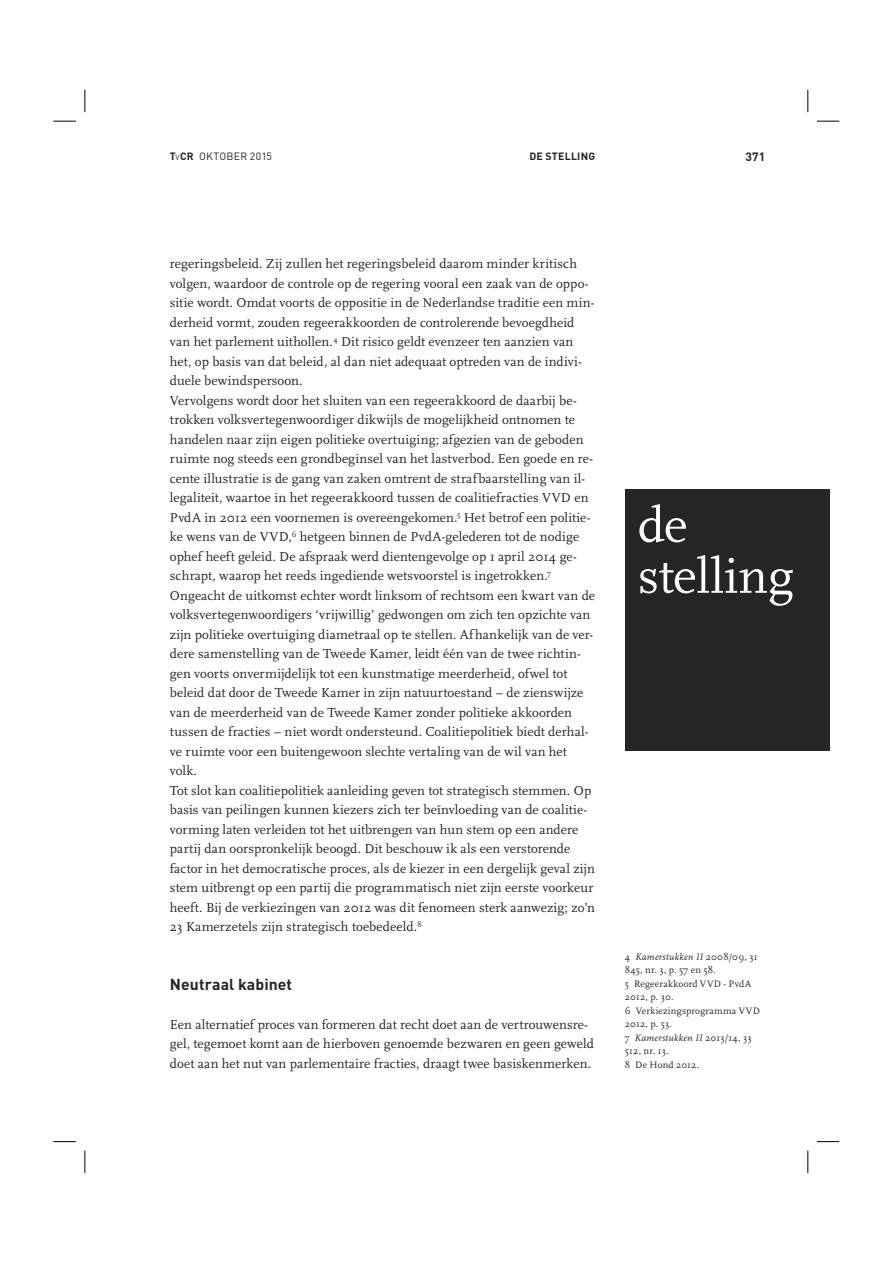
<style>
.page{position:relative;width:893px;height:1263px;background:#fff}
.page>*{position:absolute;margin:0;border:0;box-sizing:border-box;transform-origin:0 0}
.t1{font:51px/51px "FF Scala";color:#fff}
.t2{font:700 15.75px "DIN";letter-spacing:.005em;color:#252525}
.t3{font:13.5px/19.5px "FF Scala";letter-spacing:.005em;color:#252525}
.t4{font:700 12px "DIN";color:#252525}
.t5{font:10.5px "DIN";letter-spacing:.02em;color:#252525}
.t6{font:700 10.5px "DIN";letter-spacing:.025em;color:#252525}
.t7{font:9.75px/13.5px "FF Scala";letter-spacing:.02em;color:#252525}
.s1{font-weight:700}
.s2{font-size:7.5px}
.s3{font-style:italic}
</style>
<div class="page">
<div style="left:625px;top:489px;width:204px;height:261px;background:#252525"></div>
<svg style="left:53px;top:121px;width:23px;height:1px"></svg>
<svg style="left:817px;top:121px;width:22px;height:1px"></svg>
<svg style="left:53px;top:1141px;width:23px;height:1px"></svg>
<svg style="left:817px;top:1141px;width:22px;height:1px"></svg>
<svg style="left:85px;top:90px;width:1px;height:22px"></svg>
<svg style="left:85px;top:1151px;width:1px;height:22px"></svg>
<svg style="left:807px;top:90px;width:1px;height:22px"></svg>
<svg style="left:807px;top:1151px;width:1px;height:22px"></svg>
<p class="t5" style="left:170px;top:152px;width:104px"><span class="s1">T</span><span class="s2">V</span><span class="s1">CR</span> OKTOBER 2015</p>
<p class="t6" style="left:529px;top:152px;width:67px">DE STELLING</p>
<p class="t4" style="left:745px;top:152px;width:21px">371</p>
<p class="t3" style="left:170px;top:255px;width:427px">regeringsbeleid. Zij zullen het regeringsbeleid daarom minder kritisch volgen, waardoor de controle op de regering vooral een zaak van de oppo&shy;sitie wordt. Omdat voorts de oppositie in de Nederlandse traditie een min&shy;derheid vormt, zouden regeerakkoorden de controlerende bevoegdheid van het parlement uithollen.<sup>4</sup> Dit risico geldt evenzeer ten aanzien van het, op basis van dat beleid, al dan niet adequaat optreden van de indivi&shy;duele bewindspersoon.<br>Vervolgens wordt door het sluiten van een regeerakkoord de daarbij be&shy;trokken volksvertegenwoordiger dikwijls de mogelijkheid ontnomen te handelen naar zijn eigen politieke overtuiging; afgezien van de geboden ruimte nog steeds een grondbeginsel van het lastverbod. Een goede en re&shy;cente illustratie is de gang van zaken omtrent de strafbaarstelling van il&shy;legaliteit, waartoe in het regeerakkoord tussen de coalitiefracties VVD en PvdA in 2012 een voornemen is overeengekomen.<sup>5</sup> Het betrof een politie&shy;ke wens van de VVD,<sup>6</sup> hetgeen binnen de PvdA-gelederen tot de nodige ophef heeft geleid. De afspraak werd dientengevolge op 1 april 2014 ge&shy;schrapt, waarop het reeds ingediende wetsvoorstel is ingetrokken.<sup>7<br></sup>Ongeacht de uitkomst echter wordt linksom of rechtsom een kwart van de volksvertegenwoordigers ‘vrijwillig’ gedwongen om zich ten opzichte van zijn politieke overtuiging diametraal op te stellen. Afhankelijk van de ver&shy;dere samenstelling van de Tweede Kamer, leidt één van de twee richtin&shy;gen voorts onvermijdelijk tot een kunstmatige meerderheid, ofwel tot beleid dat door de Tweede Kamer in zijn natuurtoestand – de zienswijze van de meerderheid van de Tweede Kamer zonder politieke akkoorden tussen de fracties – niet wordt ondersteund. Coalitiepolitiek biedt derhal&shy;ve ruimte voor een buitengewoon slechte vertaling van de wil van het volk.<br>Tot slot kan coalitiepolitiek aanleiding geven tot strategisch stemmen. Op basis van peilingen kunnen kiezers zich ter beïnvloeding van de coalitie&shy;vorming laten verleiden tot het uitbrengen van hun stem op een andere partij dan oorspronkelijk beoogd. Dit beschouw ik als een verstorende factor in het democratische proces, als de kiezer in een dergelijk geval zijn stem uitbrengt op een partij die programmatisch niet zijn eerste voorkeur heeft. Bij de verkiezingen van 2012 was dit fenomeen sterk aanwezig; zo’n 23 Kamerzetels zijn strategisch toebedeeld.<sup>8</sup></p>
<p class="t2" style="left:170px;top:978px;width:124px">Neutraal kabinet</p>
<p class="t3" style="left:170px;top:1015px;width:425px">Een alternatief proces van formeren dat recht doet aan de vertrouwensre&shy;gel, tegemoet komt aan de hierboven genoemde bezwaren en geen geweld doet aan het nut van parlementaire fracties, draagt twee basiskenmerken.</p>
<h1 class="t1" style="left:638px;top:503px;width:157px">de stelling</h1>
<p class="t7" style="left:625px;top:950px;width:136px">4 <span class="s3">Kamerstukken II</span> 2008/09, 31<br>845, nr. 3, p. 57 en 58.<br>5 Regeerakkoord VVD - PvdA<br>2012, p. 30.<br>6 Verkiezingsprogramma VVD<br>2012, p. 53.<br>7 <span class="s3">Kamerstukken II</span> 2013/14, 33<br>512, nr. 13.<br>8 De Hond 2012.</p>
</div>
